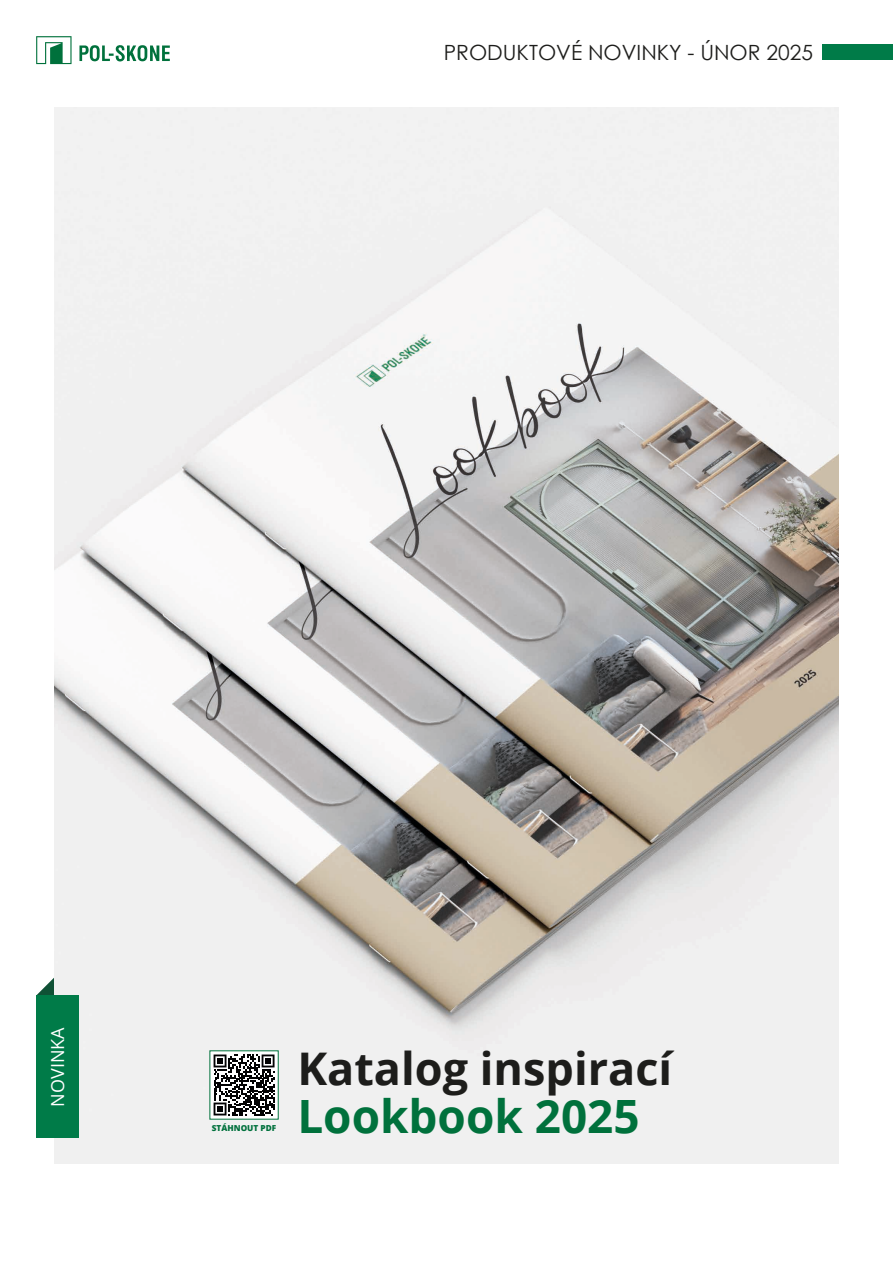
<style>
.page{position:relative;width:893px;height:1263px;background:#fff}
.page>*{position:absolute;margin:0;border:0;box-sizing:border-box;transform-origin:0 0}
.t1{font:700 45.9px "Open Sans";color:#00713c}
.t2{font:700 45px "Open Sans";color:#1d1d1b}
.t3{font:21px "Century Gothic";color:#1d1d1b}
.t4{font:18px "Open Sans";color:#fff}
.t5{font:800 8.25px "Open Sans";color:#00713c}
</style>
<div class="page">
<svg style="left:36px;top:978px;width:18px;height:18px"></svg>
<img style="left:54px;top:107px;width:785px;height:1056px">
<div style="left:36px;top:996px;width:42px;height:142px;background:#007b48"></div>
<div style="left:210px;top:1051px;width:68px;height:68px;background:#fff"></div>
<svg style="left:214px;top:1054px;width:61px;height:61px"></svg>
<div style="left:823px;top:44px;width:70px;height:16px;background:#007b48"></div>
<svg style="left:36px;top:36px;width:36px;height:28px"></svg>
<svg style="left:79px;top:45px;width:91px;height:17px"></svg>
<p class="t3" style="left:444px;top:38px;width:371px">PRODUKTOVÉ NOVINKY - ÚNOR 2025</p>
<p class="t4" style="left:45px;top:1106px;width:81px;rotate:-90deg">NOVINKA</p>
<p class="t5" style="left:212px;top:1121px;width:66px">STÁHNOUT PDF</p>
<p class="t2" style="left:297px;top:1037px;width:376px">Katalog inspirací</p>
<p class="t1" style="left:297px;top:1084px;width:344px">Lookbook 2025</p>
</div>
